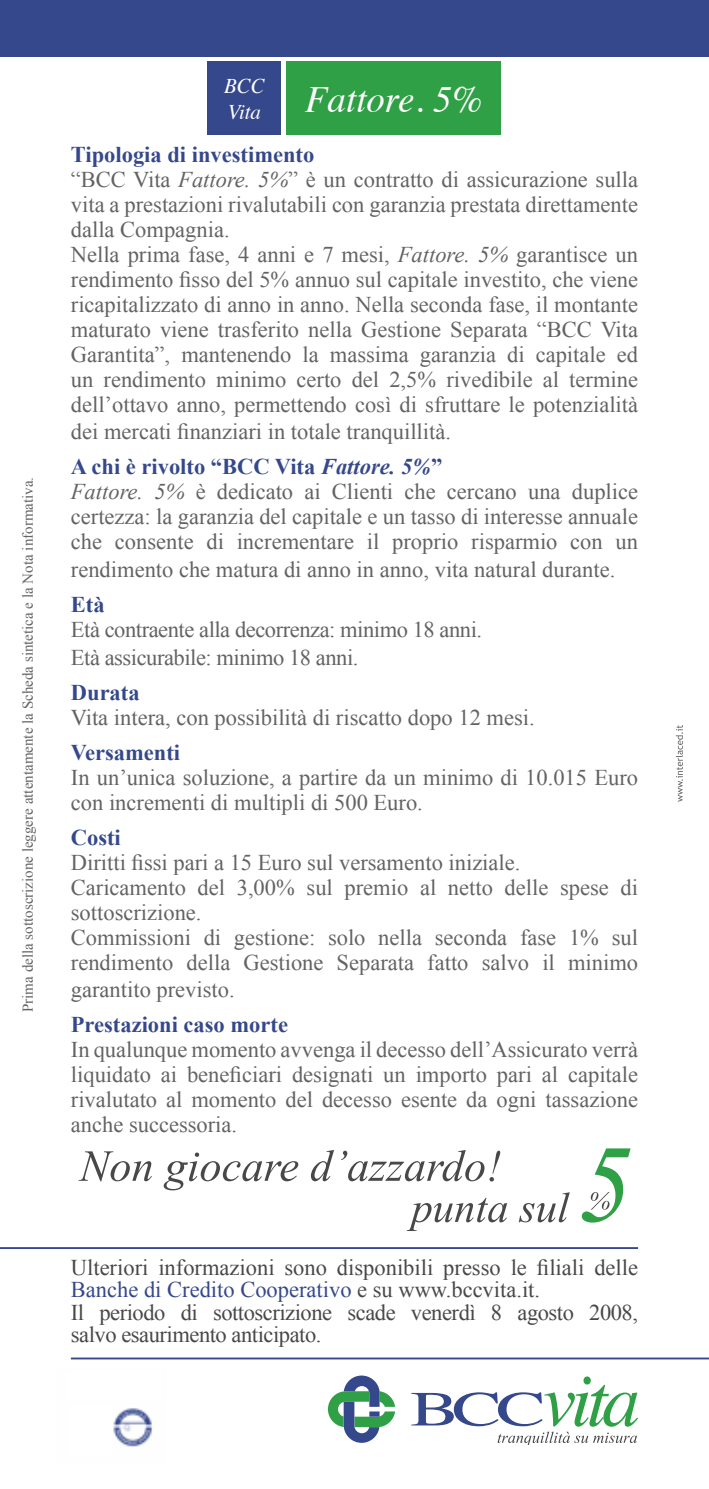
<style>
.page{position:relative;width:709px;height:1489px;background:#fff}
.page>*{position:absolute;margin:0;border:0;box-sizing:border-box;transform-origin:0 0}
.t1{font:italic 37px "Times";color:#fff}
.t2{font:22.5px/25px "Times New Roman";color:#636363}
.t3{font:22.5px/22.5px "Times New Roman";color:#484848}
.t4{font:22.5px/27.5px "Times New Roman";letter-spacing:-.02em;color:#636363}
.t5{font:700 22.5px "Times New Roman";color:#35488b}
.t6{font:italic 21px/25px "Times";color:#fff}
.t7{font:15px "Times New Roman";color:#636363}
.s1{font-weight:700;color:#35488b}
.s2{font-style:italic}
.s3{font-weight:700;font-style:italic;color:#35488b}
.s4{color:#35488b}
</style>
<div class="page">
<div style="left:0;top:0;width:709px;height:57px;background:#35488b"></div>
<hr style="left:71px;top:1357px;width:638px;height:2px;background:#35488b">
<hr style="left:0;top:1246px;width:638px;height:2px;background:#35488b">
<svg style="left:676px;top:725px;width:7px;height:76px"></svg>
<svg style="left:581px;top:1148px;width:49px;height:74px"></svg>
<svg style="left:78px;top:1150px;width:492px;height:80px"></svg>
<img style="left:113px;top:1408px;width:39px;height:39px">
<svg style="left:411px;top:1376px;width:227px;height:68px"></svg>
<svg style="left:328px;top:1375px;width:67px;height:67px"></svg>
<div style="left:286px;top:62px;width:215px;height:73px;background:#30a046"></div>
<div style="left:208px;top:62px;width:73px;height:73px;background:#35488b"></div>
<p class="t7" style="left:18px;top:1011px;width:536px;rotate:-90deg">Prima della sottoscrizione leggere attentamente la Scheda sintetica e la Nota informativa.</p>
<p class="t6" style="left:224px;top:73px;width:42px">BCC<br>Vita</p>
<h1 class="t1" style="left:305px;top:67px;width:179px">Fattore. 5%</h1>
<p class="t2" style="left:71px;top:141px;width:568px"><span class="s1">Tipologia di investimento<br></span>“BCC Vita <span class="s2">Fattore. 5%</span>” è un contratto di assicurazione sulla vita a prestazioni rivalutabili con garanzia prestata direttamente dalla Compagnia.<br>Nella prima fase, 4 anni e 7 mesi, <span class="s2">Fattore. 5%</span> garantisce un rendimento fisso del 5% annuo sul capitale investito, che viene ricapitalizzato di anno in anno. Nella seconda fase, il montante maturato viene trasferito nella Gestione Separata “BCC Vita Garantita”, mantenendo la massima garanzia di capitale ed un rendimento minimo certo del 2,5% rivedibile al termine dell’ottavo anno, permettendo così di sfruttare le potenzialità</p>
<p class="t2" style="left:71px;top:414px;width:381px;line-height:35px">dei mercati finanziari in totale tranquillità.<br><span class="s1">A chi è rivolto “BCC Vita</span> <span class="s3">Fattore. 5%</span><span class="s1">”</span></p>
<p class="t2" style="left:71px;top:479px;width:568px;text-align:justify"><span class="s2">Fattore. 5%</span> è dedicato ai Clienti che cercano una duplice certezza: la garanzia del capitale e un tasso di interesse annuale che consente di incrementare il proprio risparmio con un</p>
<p class="t2" style="left:71px;top:556px;width:546px">rendimento che matura di anno in anno, vita natural durante.</p>
<p class="t5" style="left:71px;top:589px;width:35px">Età</p>
<p class="t4" style="left:71px;top:615px;width:413px">Età contraente alla decorrenza: minimo 18 anni.<br>Età assicurabile: minimo 18 anni.</p>
<p class="t5" style="left:71px;top:676px;width:70px">Durata</p>
<p class="t2" style="left:71px;top:704px;width:465px">Vita intera, con possibilità di riscatto dopo 12 mesi.</p>
<p class="t5" style="left:71px;top:736px;width:111px">Versamenti</p>
<p class="t2" style="left:71px;top:764px;width:568px">In un’unica soluzione, a partire da un minimo di 10.015 Euro con incrementi di multipli di 500 Euro.</p>
<p class="t5" style="left:71px;top:821px;width:51px">Costi</p>
<p class="t2" style="left:71px;top:849px;width:568px">Diritti fissi pari a 15 Euro sul versamento iniziale.<br>Caricamento del 3,00% sul premio al netto delle spese di sottoscrizione.<br>Commissioni di gestione: solo nella seconda fase 1% sul rendimento della Gestione Separata fatto salvo il minimo</p>
<p class="t2" style="left:71px;top:976px;width:165px">garantito previsto.</p>
<p class="t5" style="left:71px;top:1009px;width:219px">Prestazioni caso morte</p>
<p class="t2" style="left:71px;top:1036px;width:568px;text-align:justify">In qualunque momento avvenga il decesso dell’Assicurato verrà liquidato ai beneficiari designati un importo pari al capitale rivalutato al momento del decesso esente da ogni tassazione anche successoria.</p>
<p class="t3" style="left:71px;top:1255px;width:568px">Ulteriori informazioni sono disponibili presso le filiali delle <span class="s4">Banche di Credito Cooperativo</span> e su www.bccvita.it.<br>Il periodo di sottoscrizione scade venerdì 8 agosto 2008, salvo esaurimento anticipato.</p>
</div>
